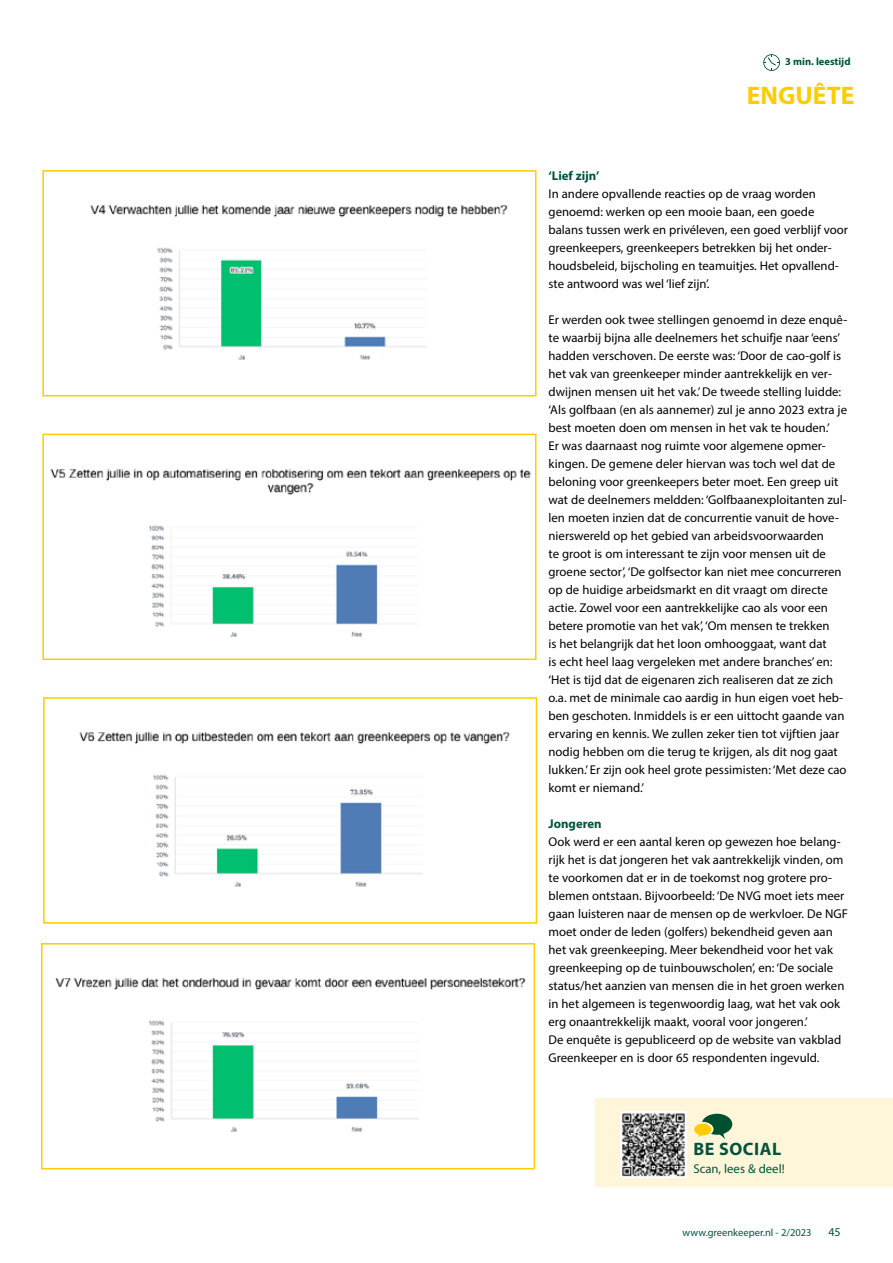
<style>
.page{position:relative;width:893px;height:1263px;background:#fff}
.page>*{position:absolute;margin:0;border:0;box-sizing:border-box;transform-origin:0 0}
.t1{font:700 25.5px "Myriad Pro";color:#fc0}
.t2{font:700 18px "Myriad Pro";letter-spacing:.03em;color:#00533d}
.t3{font:12.75px/18px "Myriad Pro";color:#000}
.t4{font:700 12.75px "Myriad Pro";color:#00533d}
.t5{font:12.75px "Myriad Pro";color:#00533d}
.t6{font:12px "Myriad Pro";color:#00533d}
.t7{font:10.5px "Myriad Pro";color:#00533d}
.t8{font:700 10.5px "Myriad Pro";color:#00533d}
</style>
<div class="page">
<img style="left:55px;top:978px;width:471px;height:154px">
<div style="left:41px;top:943px;width:494px;height:226px;border:2px solid #fc0"></div>
<svg style="left:763px;top:54px;width:17px;height:17px"></svg>
<img style="left:90px;top:205px;width:418px;height:155px">
<div style="left:42px;top:170px;width:494px;height:226px;border:2px solid #fc0"></div>
<img style="left:50px;top:469px;width:481px;height:168px">
<div style="left:42px;top:434px;width:494px;height:226px;border:2px solid #fc0"></div>
<img style="left:79px;top:732px;width:431px;height:155px">
<div style="left:43px;top:697px;width:494px;height:227px;border:2px solid #fc0"></div>
<div style="left:595px;top:1098px;width:298px;height:89px;background:#fff5d8"></div>
<img style="left:621px;top:1111px;width:65px;height:66px">
<svg style="left:694px;top:1114px;width:38px;height:25px"></svg>
<p class="t8" style="left:785px;top:55px;width:67px">3 min. leestijd</p>
<h1 class="t1" style="left:747px;top:79px;width:109px">ENGUÊTE</h1>
<p class="t4" style="left:549px;top:167px;width:52px">‘Lief zijn’</p>
<p class="t3" style="left:549px;top:185px;width:301px">In andere opvallende reacties op de vraag worden genoemd: werken op een mooie baan, een goede balans tussen werk en privéleven, een goed verblijf voor greenkeepers, greenkeepers betrekken bij het onder&shy;houdsbeleid, bijscholing en teamuitjes. Het opvallend&shy;ste antwoord was wel ‘lief zijn’.</p>
<p class="t3" style="left:549px;top:311px;width:300px">Er werden ook twee stellingen genoemd in deze enquê&shy;te waarbij bijna alle deelnemers het schuifje naar ‘eens’ hadden verschoven. De eerste was: ‘Door de cao-golf is het vak van greenkeeper minder aantrekkelijk en ver&shy;dwijnen mensen uit het vak.’ De tweede stelling luidde: ‘Als golfbaan (en als aannemer) zul je anno 2023 extra je best moeten doen om mensen in het vak te houden.’<br>Er was daarnaast nog ruimte voor algemene opmer&shy;kingen. De gemene deler hiervan was toch wel dat de beloning voor greenkeepers beter moet. Een greep uit wat de deelnemers meldden: ‘Golfbaanexploitanten zul&shy;len moeten inzien dat de concurrentie vanuit de hove&shy;nierswereld op het gebied van arbeidsvoorwaarden<br>te groot is om interessant te zijn voor mensen uit de groene sector’, ‘De golfsector kan niet mee concurreren op de huidige arbeidsmarkt en dit vraagt om directe actie. Zowel voor een aantrekkelijke cao als voor een betere promotie van het vak’, ‘Om mensen te trekken<br>is het belangrijk dat het loon omhooggaat, want dat<br>is echt heel laag vergeleken met andere branches’ en: ‘Het is tijd dat de eigenaren zich realiseren dat ze zich o.a. met de minimale cao aardig in hun eigen voet heb&shy;ben geschoten. Inmiddels is er een uittocht gaande van ervaring en kennis. We zullen zeker tien tot vijftien jaar nodig hebben om die terug te krijgen, als dit nog gaat lukken.’ Er zijn ook heel grote pessimisten: ‘Met deze cao komt er niemand.’</p>
<p class="t4" style="left:549px;top:815px;width:55px">Jongeren</p>
<p class="t3" style="left:549px;top:833px;width:301px">Ook werd er een aantal keren op gewezen hoe belang&shy;rijk het is dat jongeren het vak aantrekkelijk vinden, om te voorkomen dat er in de toekomst nog grotere pro&shy;blemen ontstaan. Bijvoorbeeld: ‘De NVG moet iets meer gaan luisteren naar de mensen op de werkvloer. De NGF moet onder de leden (golfers) bekendheid geven aan het vak greenkeeping. Meer bekendheid voor het vak greenkeeping op de tuinbouwscholen’, en: ‘De sociale status/het aanzien van mensen die in het groen werken in het algemeen is tegenwoordig laag, wat het vak ook erg onaantrekkelijk maakt, vooral voor jongeren.’<br>De enquête is gepubliceerd op de website van vakblad Greenkeeper en is door 65 respondenten ingevuld.</p>
<h2 class="t2" style="left:693px;top:1137px;width:89px">BE SOCIAL</h2>
<p class="t5" style="left:693px;top:1161px;width:93px">Scan, lees &amp; deel!</p>
<p class="t7" style="left:683px;top:1226px;width:130px">www.greenkeeper.nl - 2/2023</p>
<p class="t6" style="left:828px;top:1224px;width:14px">45</p>
</div>
